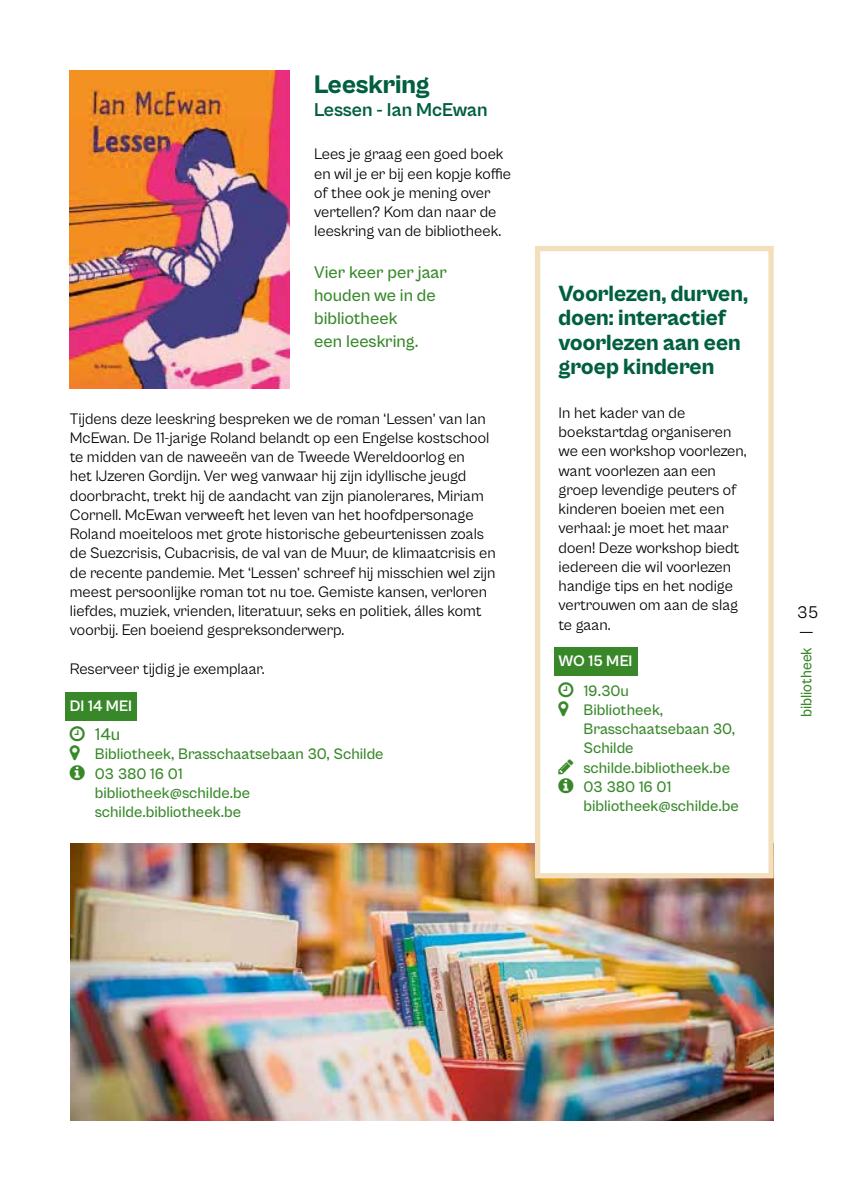
<style>
.page{position:relative;width:844px;height:1191px;background:#fff}
.page>*{position:absolute;margin:0;border:0;box-sizing:border-box;transform-origin:0 0}
.t1{font:800 26.25px "Cabinet Grotesk";letter-spacing:-.005em;color:#005f3e}
.t2{font:800 22.75px/24.5px "Cabinet Grotesk";color:#005f3e}
.t3{font:700 19.25px "Cabinet Grotesk";letter-spacing:-.005em;color:#005f3e}
.t4{font:500 17.5px/22.8px "Cabinet Grotesk";color:#38882a}
.t5{font:17.5px "Cabinet Grotesk";color:#000}
.t6{font:15.75px/19.2px "Cabinet Grotesk";color:#000}
.t7{font:500 15.75px/19.2px "Cabinet Grotesk";color:#38882a}
.t8{font:700 15.75px "Cabinet Grotesk";letter-spacing:-.005em;color:#fff}
.t9{font:500 15.75px "Cabinet Grotesk";color:#38882a;scale:.93 1}
</style>
<div class="page">
<div style="left:65px;top:692px;width:72px;height:28px;background:#38882a"></div>
<img style="left:70px;top:70px;width:219px;height:319px">
<img style="left:70px;top:843px;width:703px;height:277px">
<div style="left:535px;top:246px;width:238px;height:632px;background:#fff;border:5px solid #f3dfbc"></div>
<div style="left:553px;top:648px;width:84px;height:28px;background:#38882a"></div>
<svg style="left:799px;top:632px;width:13px;height:1px"></svg>
<h1 class="t1" style="left:314px;top:70px;width:117px">Leeskring</h1>
<p class="t3" style="left:314px;top:99px;width:175px">Lessen - Ian McEwan</p>
<p class="t6" style="left:314px;top:145px;width:198px">Lees je graag een goed boek en wil je er bij een kopje koffie of thee ook je mening over vertellen? Kom dan naar de leeskring van de bibliotheek.</p>
<p class="t4" style="left:314px;top:261px;width:134px">Vier keer per jaar houden we in de bibliotheek<br>een leeskring.</p>
<p class="t6" style="left:70px;top:409px;width:427px">Tijdens deze leeskring bespreken we de roman ‘Lessen’ van Ian McEwan. De 11-jarige Roland belandt op een Engelse kostschool te midden van de naweeën van de Tweede Wereldoorlog en<br>het IJzeren Gordijn. Ver weg vanwaar hij zijn idyllische jeugd doorbracht, trekt hij de aandacht van zijn pianolerares, Miriam Cornell. McEwan verweeft het leven van het hoofdpersonage Roland moeiteloos met grote historische gebeurtenissen zoals de Suezcrisis, Cubacrisis, de val van de Muur, de klimaatcrisis en de recente pandemie. Met ‘Lessen’ schreef hij misschien wel zijn meest persoonlijke roman tot nu toe. Gemiste kansen, verloren liefdes, muziek, vrienden, literatuur, seks en politiek, álles komt voorbij. Een boeiend gespreksonderwerp.</p>
<p class="t6" style="left:70px;top:659px;width:196px">Reserveer tijdig je exemplaar.</p>
<p class="t8" style="left:70px;top:697px;width:63px">DI 14 MEI</p>
<p class="t4" style="left:95px;top:723px;width:27px">14u</p>
<p class="t7" style="left:95px;top:744px;width:290px">Bibliotheek, Brasschaatsebaan 30, Schilde<br>03 380 16 01<br>bibliotheek@schilde.be schilde.bibliotheek.be</p>
<h2 class="t2" style="left:558px;top:282px;width:191px">Voorlezen, durven, doen: interactief voorlezen aan een groep kinderen</h2>
<p class="t6" style="left:558px;top:403px;width:189px">In het kader van de boekstartdag organiseren we een workshop voorlezen, want voorlezen aan een groep levendige peuters of kinderen boeien met een verhaal: je moet het maar doen! Deze workshop biedt iedereen die wil voorlezen handige tips en het nodige vertrouwen om aan de slag te gaan.</p>
<p class="t8" style="left:558px;top:653px;width:75px">WO 15 MEI</p>
<p class="t7" style="left:583px;top:681px;width:157px">19.30u<br>Bibliotheek,<br>Brasschaatsebaan 30,<br>Schilde schilde.bibliotheek.be<br>03 380 16 01 bibliotheek@schilde.be</p>
<p class="t5" style="left:796px;top:603px;width:23px">35</p>
<p class="t9" style="left:797px;top:717px;width:77px;rotate:-90deg">bibliotheek</p>
</div>
